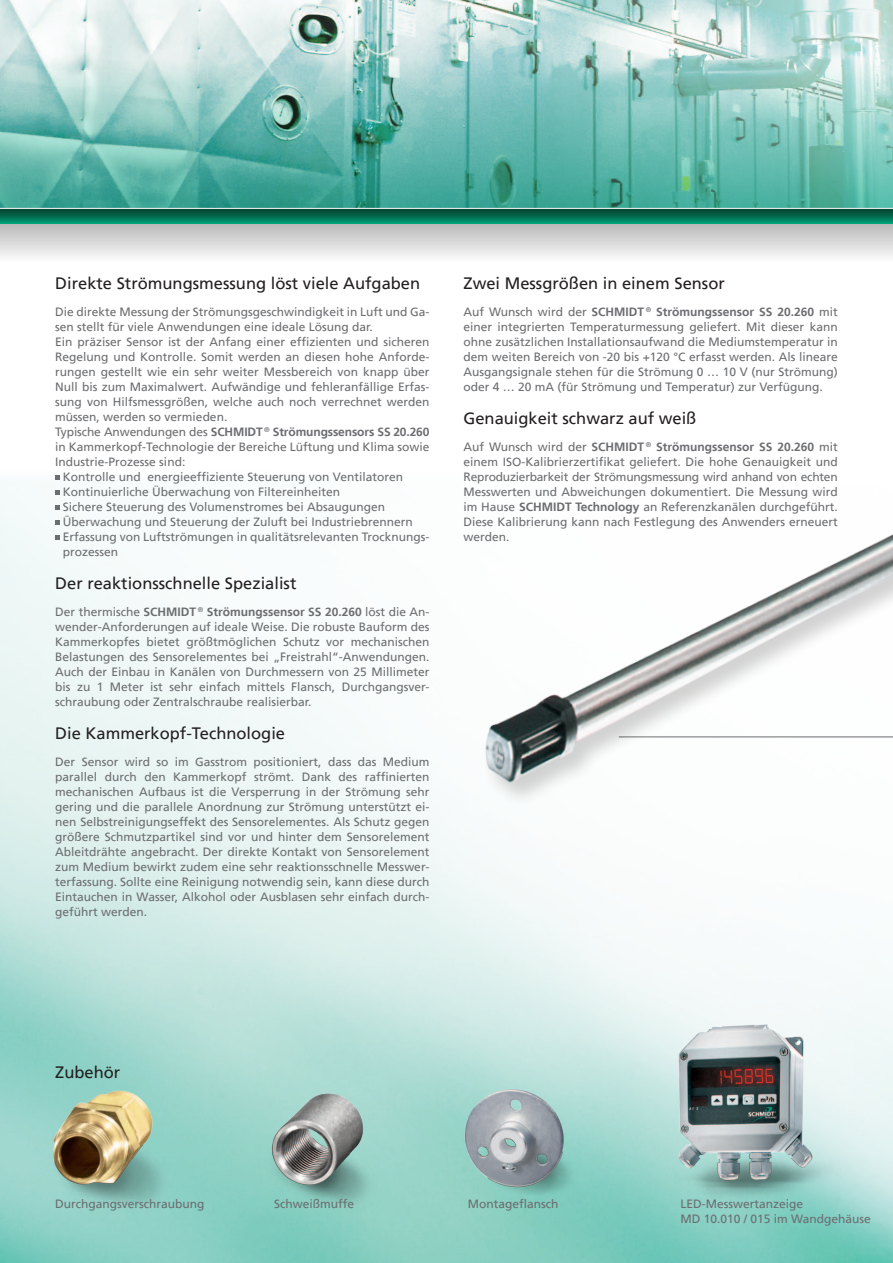
<style>
.page{position:relative;width:893px;height:1263px;background:#fff}
.page>*{position:absolute;margin:0;border:0;box-sizing:border-box;transform-origin:0 0}
.t1{font:16.5px "Frutiger LT";color:#231f20}
.t2{font:12px/15px "Frutiger LT";color:#6c6d70;text-align:justify}
.t3{font:700 12px "Frutiger LT";letter-spacing:-.01em;color:#6c6d70}
.s1{font-weight:400}
.s2{font-weight:700}
</style>
<div class="page">
<img style="left:0;top:481px;width:893px;height:782px">
<img style="left:463px;top:481px;width:430px;height:388px">
<img style="left:0;top:0;width:893px;height:60px">
<div style="left:0;top:222px;width:893px;height:40px;background:linear-gradient(to bottom,#b6b5b5,#fbfbfb)"></div>
<svg style="left:0;top:209px;width:893px;height:14px;background:#006b4f"></svg>
<svg style="left:0;top:60px;width:893px;height:148px;background:#73bcb2"></svg>
<img style="left:659px;top:1005px;width:217px;height:209px">
<img style="left:41px;top:1082px;width:143px;height:137px">
<img style="left:255px;top:1087px;width:132px;height:128px">
<img style="left:458px;top:1079px;width:130px;height:129px">
<hr style="left:619px;top:736px;width:274px;height:1px;background:#6c6d70">
<svg style="left:55px;top:475px;width:5px;height:5px"></svg>
<svg style="left:55px;top:490px;width:5px;height:5px"></svg>
<svg style="left:55px;top:505px;width:5px;height:5px"></svg>
<svg style="left:55px;top:520px;width:5px;height:5px"></svg>
<svg style="left:55px;top:535px;width:5px;height:5px"></svg>
<h1 class="t1" style="left:55px;top:273px;width:366px">Direkte Strömungsmessung löst viele Aufgaben</h1>
<p class="t2" style="left:55px;top:304px;width:376px">Die direkte Messung der Strömungsgeschwindigkeit in Luft und Ga-</p>
<p class="t2" style="left:55px;top:319px;width:319px">sen stellt für viele Anwendungen eine ideale Lösung dar.</p>
<p class="t2" style="left:55px;top:334px;width:376px">Ein präziser Sensor ist der Anfang einer effizienten und sicheren</p>
<p class="t2" style="left:55px;top:349px;width:376px">Regelung und Kontrolle. Somit werden an diesen hohe Anforde-</p>
<p class="t2" style="left:55px;top:364px;width:376px">rungen gestellt wie ein sehr weiter Messbereich von knapp über</p>
<p class="t2" style="left:55px;top:379px;width:376px">Null bis zum Maximalwert. Aufwändige und fehleranfällige Erfas-</p>
<p class="t2" style="left:55px;top:394px;width:376px">sung von Hilfsmessgrößen, welche auch noch verrechnet werden</p>
<p class="t2" style="left:55px;top:409px;width:174px">müssen, werden so vermieden.</p>
<p class="t3" style="left:55px;top:425px;width:376px"><span class="s1">Typische Anwendungen des</span> SCHMIDT <sup>®</sup> Strömungssensors SS 20.260</p>
<p class="t2" style="left:55px;top:439px;width:376px">in Kammerkopf-Technologie der Bereiche Lüftung und Klima sowie</p>
<p class="t2" style="left:55px;top:454px;width:132px">Industrie-Prozesse sind:</p>
<p class="t2" style="left:63px;top:469px;width:342px">Kontrolle und energieeffiziente Steuerung von Ventilatoren</p>
<p class="t2" style="left:63px;top:484px;width:279px">Kontinuierliche Überwachung von Filtereinheiten</p>
<p class="t2" style="left:63px;top:499px;width:324px">Sichere Steuerung des Volumenstromes bei Absaugungen</p>
<p class="t2" style="left:63px;top:514px;width:352px">Überwachung und Steuerung der Zuluft bei Industriebrennern</p>
<p class="t2" style="left:63px;top:529px;width:368px">Erfassung von Luftströmungen in qualitätsrelevanten Trocknungs-</p>
<p class="t2" style="left:63px;top:544px;width:57px">prozessen</p>
<h1 class="t1" style="left:55px;top:574px;width:243px">Der reaktionsschnelle Spezialist</h1>
<p class="t2" style="left:55px;top:604px;width:376px">Der thermische <span class="s2">SCHMIDT</span> <sup>®</sup> <span class="s2">Strömungssensor SS 20.260</span> löst die An&shy;wender-Anforderungen auf ideale Weise. Die robuste Bauform des Kammerkopfes bietet größtmöglichen Schutz vor mechanischen Belastungen des Sensorelementes bei „Freistrahl“-Anwendungen.<br>Auch der Einbau in Kanälen von Durchmessern von 25 Millimeter bis zu 1 Meter ist sehr einfach mittels Flansch, Durchgangsver&shy;schraubung oder Zentralschraube realisierbar.</p>
<h1 class="t1" style="left:55px;top:724px;width:231px">Die Kammerkopf-Technologie</h1>
<p class="t2" style="left:55px;top:754px;width:376px">Der Sensor wird so im Gasstrom positioniert, dass das Medium parallel durch den Kammerkopf strömt. Dank des raffinierten mechanischen Aufbaus ist die Versperrung in der Strömung sehr gering und die parallele Anordnung zur Strömung unterstützt ei&shy;nen Selbstreinigungseffekt des Sensorelementes. Als Schutz gegen größere Schmutzpartikel sind vor und hinter dem Sensorelement Ableitdrähte angebracht. Der direkte Kontakt von Sensorelement zum Medium bewirkt zudem eine sehr reaktionsschnelle Messwer&shy;terfassung. Sollte eine Reinigung notwendig sein, kann diese durch Eintauchen in Wasser, Alkohol oder Ausblasen sehr einfach durch&shy;geführt werden.</p>
<h1 class="t1" style="left:463px;top:273px;width:263px">Zwei Messgrößen in einem Sensor</h1>
<p class="t2" style="left:463px;top:304px;width:376px">Auf Wunsch wird der <span class="s2">SCHMIDT</span> <sup>®</sup> <span class="s2">Strömungssensor SS 20.260</span> mit einer integrierten Temperaturmessung geliefert. Mit dieser kann ohne zusätzlichen Installationsaufwand die Mediumstemperatur in dem weiten Bereich von -20 bis +120 °C erfasst werden. Als lineare Ausgangsignale stehen für die Strömung 0 … 10 V (nur Strömung) oder 4 … 20 mA (für Strömung und Temperatur) zur Verfügung.</p>
<h1 class="t1" style="left:463px;top:409px;width:234px">Genauigkeit schwarz auf weiß</h1>
<p class="t2" style="left:463px;top:439px;width:376px">Auf Wunsch wird der <span class="s2">SCHMIDT</span> <sup>®</sup> <span class="s2">Strömungssensor SS 20.260</span> mit einem ISO-Kalibrierzertifikat geliefert. Die hohe Genauigkeit und Reproduzierbarkeit der Strömungsmessung wird anhand von echten Messwerten und Abweichungen dokumentiert. Die Messung wird im Hause <span class="s2">SCHMIDT Technology</span> an Referenzkanälen durchgeführt.<br>Diese Kalibrierung kann nach Festlegung des Anwenders erneuert werden.</p>
<h1 class="t1" style="left:55px;top:1062px;width:67px">Zubehör</h1>
<p class="t2" style="left:55px;top:1196px;width:151px">Durchgangsverschraubung</p>
<p class="t2" style="left:274px;top:1196px;width:81px">Schweißmuffe</p>
<p class="t2" style="left:468px;top:1196px;width:92px">Montageflansch</p>
<p class="t2" style="left:680px;top:1196px;width:192px">LED-Messwertanzeige<br>MD 10.010 / 015 im Wandgehäuse</p>
</div>
